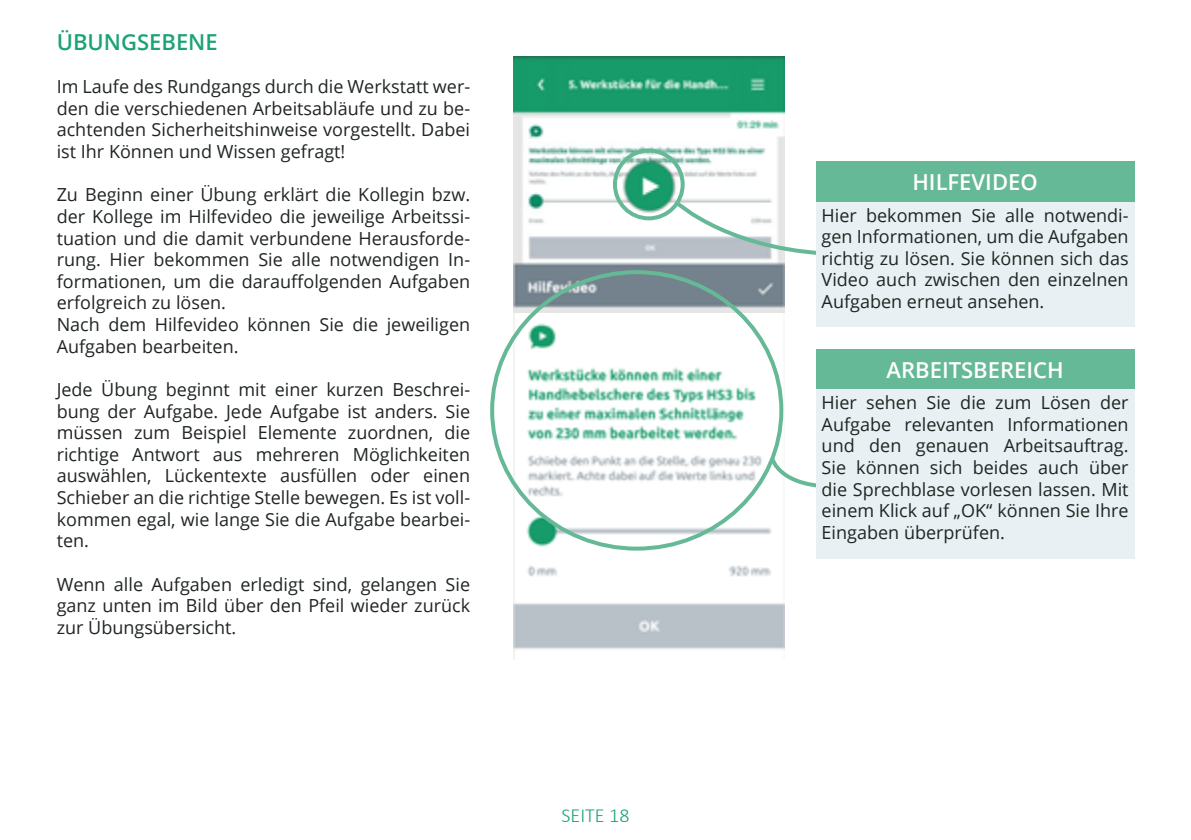
<style>
.page{position:relative;width:1191px;height:840px;background:#fff}
.page>*{position:absolute;margin:0;border:0;box-sizing:border-box;transform-origin:0 0}
.t1{font:600 22px "Open Sans";color:#fff}
.t2{font:600 22px "Open Sans";color:#1ca374}
.t3{font:300 20px "Calibri";color:#1ca374}
.t4{font:18px/21.6px "Open Sans";color:#1f2522;text-align:justify}
</style>
<div class="page">
<img style="left:513px;top:312px;width:271px;height:347px">
<img style="left:513px;top:57px;width:271px;height:255px">
<div style="left:613px;top:148px;width:71px;height:72px;border:4px solid #66b997;border-radius:50%"></div>
<svg style="left:673px;top:199px;width:143px;height:59px"></svg>
<svg style="left:768px;top:454px;width:48px;height:35px"></svg>
<div style="left:816px;top:161px;width:318px;height:41px;background:#66b997"></div>
<div style="left:816px;top:202px;width:318px;height:124px;background:#e8f0f3"></div>
<div style="left:816px;top:349px;width:318px;height:40px;background:#66b997"></div>
<div style="left:816px;top:389px;width:318px;height:170px;background:#e8f0f3"></div>
<p class="t2" style="left:57px;top:27px;width:163px">ÜBUNGSEBENE</p>
<p class="t4" style="left:57px;top:75px;width:415px">Im Laufe des Rundgangs durch die Werkstatt wer&shy;den die verschiedenen Arbeitsabläufe und zu be&shy;achtenden Sicherheitshinweise vorgestellt. Dabei ist Ihr Können und Wissen gefragt!</p>
<p class="t4" style="left:57px;top:183px;width:415px;text-align:left">Zu Beginn einer Übung erklärt die Kollegin bzw. der Kollege im Hilfevideo die jeweilige Arbeitssi&shy;tuation und die damit verbundene Herausforde&shy;rung. Hier bekommen Sie alle notwendigen In&shy;formationen, um die darauffolgenden Aufgaben erfolgreich zu lösen.<br>Nach dem Hilfevideo können Sie die jeweiligen Aufgaben bearbeiten.</p>
<p class="t4" style="left:57px;top:378px;width:415px">Jede Übung beginnt mit einer kurzen Beschrei&shy;bung der Aufgabe. Jede Aufgabe ist anders. Sie müssen zum Beispiel Elemente zuordnen, die richtige Antwort aus mehreren Möglichkeiten auswählen, Lückentexte ausfüllen oder einen Schieber an die richtige Stelle bewegen. Es ist voll&shy;kommen egal, wie lange Sie die Aufgabe bearbei&shy;ten.</p>
<p class="t4" style="left:57px;top:572px;width:415px">Wenn alle Aufgaben erledigt sind, gelangen Sie ganz unten im Bild über den Pfeil wieder zurück zur Übungsübersicht.</p>
<p class="t3" style="left:561px;top:802px;width:69px">SEITE 18</p>
<p class="t1" style="left:912px;top:167px;width:127px">HILFEVIDEO</p>
<p class="t4" style="left:821px;top:203px;width:308px">Hier bekommen Sie alle notwendi&shy;gen Informationen, um die Aufgaben richtig zu lösen. Sie können sich das Video auch zwischen den einzelnen Aufgaben erneut ansehen.</p>
<p class="t1" style="left:886px;top:354px;width:178px">ARBEITSBEREICH</p>
<p class="t4" style="left:821px;top:391px;width:308px">Hier sehen Sie die zum Lösen der Aufgabe relevanten Informationen und den genauen Arbeitsauftrag.<br>Sie können sich beides auch über die Sprechblase vorlesen lassen. Mit einem Klick auf „OK“ können Sie Ihre Eingaben überprüfen.</p>
</div>
